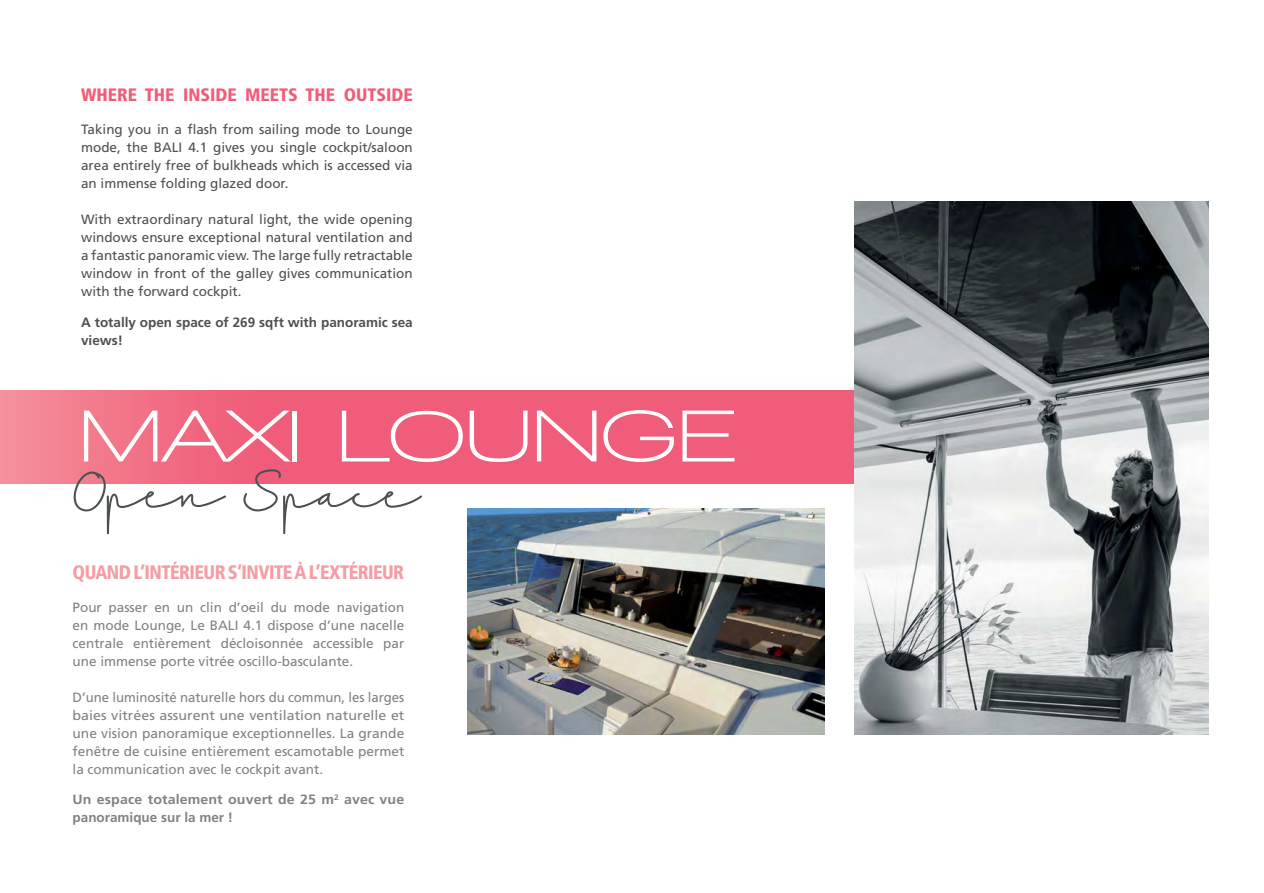
<style>
.page{position:relative;width:1264px;height:893px;background:#fff}
.page>*{position:absolute;margin:0;border:0;box-sizing:border-box;transform-origin:0 0}
.t1{font:700 75px "Walkway Expand";color:#fff}
.t2{font:60px "Kinan";color:#4d5053}
.t3{font:900 condensed 19.5px "Frutiger";letter-spacing:-.03em;color:#f59da5;scale:.95 1}
.t4{font:900 condensed 18px "Frutiger";color:#f05d79}
.t5{font:13.5px/18px "Frutiger LT Std";color:#808284;text-align:justify}
.t6{font:13.5px/18px "Frutiger LT Std";color:#4d5053;text-align:justify}
.t7{font:700 13.5px/18px "Frutiger LT Std";letter-spacing:.01em;color:#808284;scale:1.05 1}
.t8{font:700 13.5px/18px "Frutiger LT Std";color:#4d5053}
</style>
<div class="page">
<img style="left:0;top:391px;width:854px;height:92px">
<img style="left:467px;top:508px;width:357px;height:226px">
<img style="left:854px;top:201px;width:354px;height:533px">
<h3 class="t4" style="left:81px;top:87px;width:333px">WHERE THE INSIDE MEETS THE OUTSIDE</h3>
<p class="t6" style="left:81px;top:121px;width:333px">Taking you in a flash from sailing mode to Lounge mode, the BALI 4.1 gives you single cockpit/saloon area entirely free of bulkheads which is accessed via an immense folding glazed door.</p>
<p class="t6" style="left:81px;top:211px;width:333px">With extraordinary natural light, the wide opening windows ensure exceptional natural ventilation and a fantastic panoramic view. The large fully retractable window in front of the galley gives communication with the forward cockpit.</p>
<p class="t8" style="left:81px;top:313px;width:333px">A totally open space of 269 sqft with panoramic sea views!</p>
<h1 class="t1" style="left:79px;top:396px;width:657px">MAXI LOUNGE</h1>
<h2 class="t2" style="left:73px;top:468px;width:349px">Open Space</h2>
<h3 class="t3" style="left:73px;top:564px;width:351px">QUAND L’INTÉRIEUR S’INVITE À L’EXTÉRIEUR</h3>
<p class="t5" style="left:73px;top:599px;width:333px">Pour passer en un clin d’oeil du mode navigation en mode Lounge, Le BALI 4.1 dispose d’une nacelle centrale entièrement décloisonnée accessible par une immense porte vitrée oscillo-basculante.</p>
<p class="t5" style="left:73px;top:689px;width:333px">D’une luminosité naturelle hors du commun, les larges baies vitrées assurent une ventilation naturelle et une vision panoramique exceptionnelles. La grande fenêtre de cuisine entièrement escamotable permet la communication avec le cockpit avant.</p>
<p class="t7" style="left:73px;top:791px;width:317px">Un espace totalement ouvert de 25 m<sup>2</sup> avec vue panoramique sur la mer !</p>
</div>
